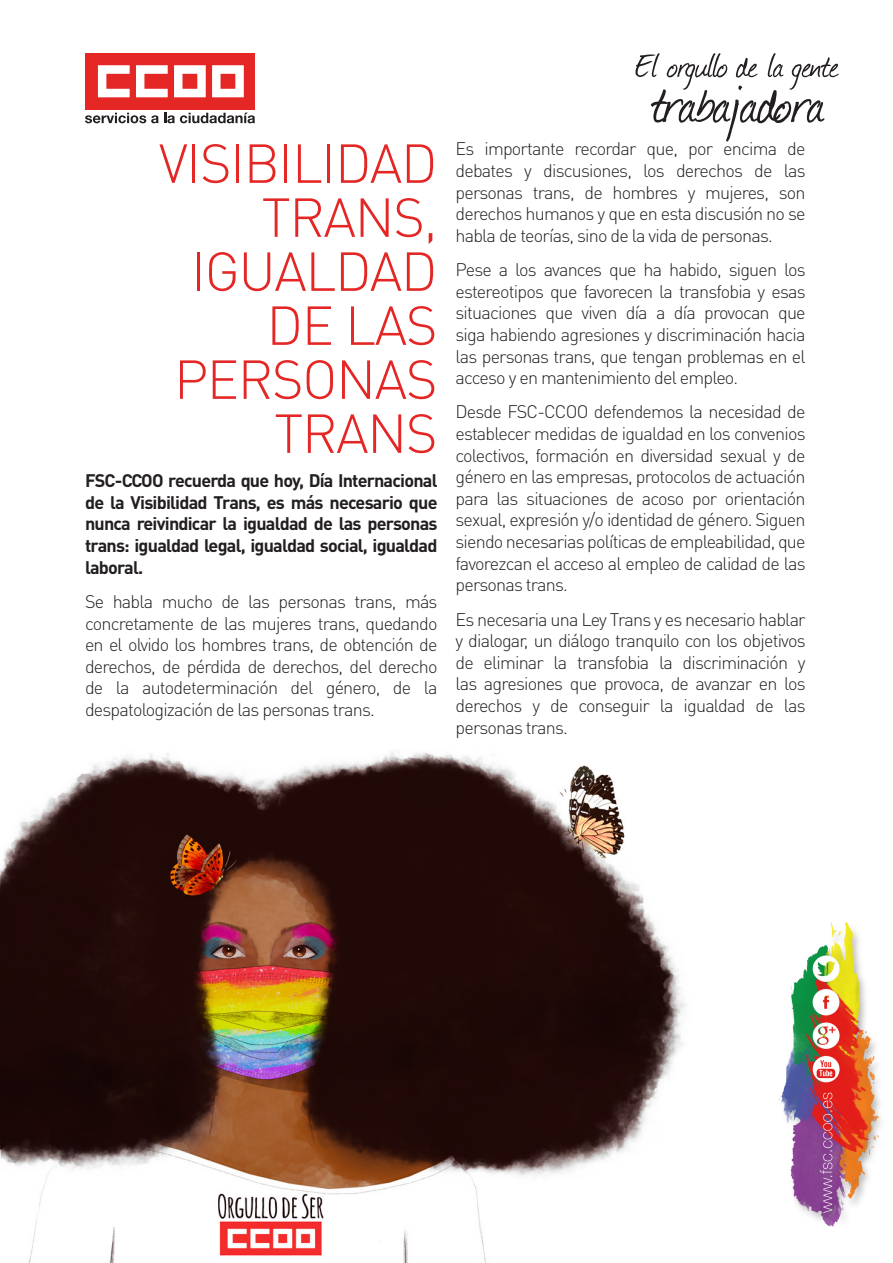
<style>
.page{position:relative;width:893px;height:1263px;background:#fff}
.page>*{position:absolute;margin:0;border:0;box-sizing:border-box;transform-origin:0 0}
.t1{font:300 54px/54px "DIN Pro";letter-spacing:-.025em;color:#e42625;text-align:right}
.t2{font:300 18px/21.6px "DIN Pro";letter-spacing:-.045em;color:#231f20;text-align:justify}
.t3{font:700 18px/21.6px "DIN Pro";letter-spacing:-.045em;color:#231f20;text-align:justify}
</style>
<div class="page">
<img style="left:778px;top:922px;width:103px;height:305px">
<svg style="left:635px;top:53px;width:204px;height:89px"></svg>
<svg style="left:85px;top:113px;width:170px;height:10px"></svg>
<div style="left:85px;top:53px;width:170px;height:56px;background:#e42625"></div>
<svg style="left:98px;top:65px;width:32px;height:32px"></svg>
<svg style="left:136px;top:65px;width:32px;height:32px"></svg>
<svg style="left:174px;top:65px;width:32px;height:32px"></svg>
<svg style="left:212px;top:65px;width:32px;height:32px"></svg>
<img style="left:0;top:752px;width:687px;height:511px">
<p class="t1" style="left:159px;top:134px;width:280px">VISIBILIDAD<br>TRANS,<br>IGUALDAD<br>DE LAS<br>PERSONAS<br>TRANS</p>
<p class="t3" style="left:85px;top:469px;width:354px">FSC-CCOO recuerda que hoy, Día Internacional de la Visibilidad Trans, es más necesario que nunca reivindicar la igualdad de las personas trans: igualdad legal, igualdad social, igualdad laboral.</p>
<p class="t2" style="left:85px;top:590px;width:354px">Se habla mucho de las personas trans, más concretamente de las mujeres trans, quedando en el olvido los hombres trans, de obtención de derechos, de pérdida de derechos, del derecho de la autodeterminación del género, de la despatologización de las personas trans.</p>
<p class="t2" style="left:455px;top:137px;width:352px">Es importante recordar que, por encima de debates y discusiones, los derechos de las personas trans, de hombres y mujeres, son derechos humanos y que en esta discusión no se habla de teorías, sino de la vida de personas.</p>
<p class="t2" style="left:455px;top:258px;width:352px">Pese a los avances que ha habido, siguen los estereotipos que favorecen la transfobia y esas situaciones que viven día a día provocan que siga habiendo agresiones y discriminación hacia las personas trans, que tengan problemas en el acceso y en mantenimiento del empleo.</p>
<p class="t2" style="left:455px;top:400px;width:352px">Desde FSC-CCOO defendemos la necesidad de establecer medidas de igualdad en los convenios colectivos, formación en diversidad sexual y de género en las empresas, protocolos de actuación para las situaciones de acoso por orientación sexual, expresión y/o identidad de género. Siguen siendo necesarias políticas de empleabilidad, que favorezcan el acceso al empleo de calidad de las personas trans.</p>
<p class="t2" style="left:455px;top:608px;width:352px">Es necesaria una Ley Trans y es necesario hablar y dialogar, un diálogo tranquilo con los objetivos de eliminar la transfobia la discriminación y las agresiones que provoca, de avanzar en los derechos y de conseguir la igualdad de las personas trans.</p>
</div>
